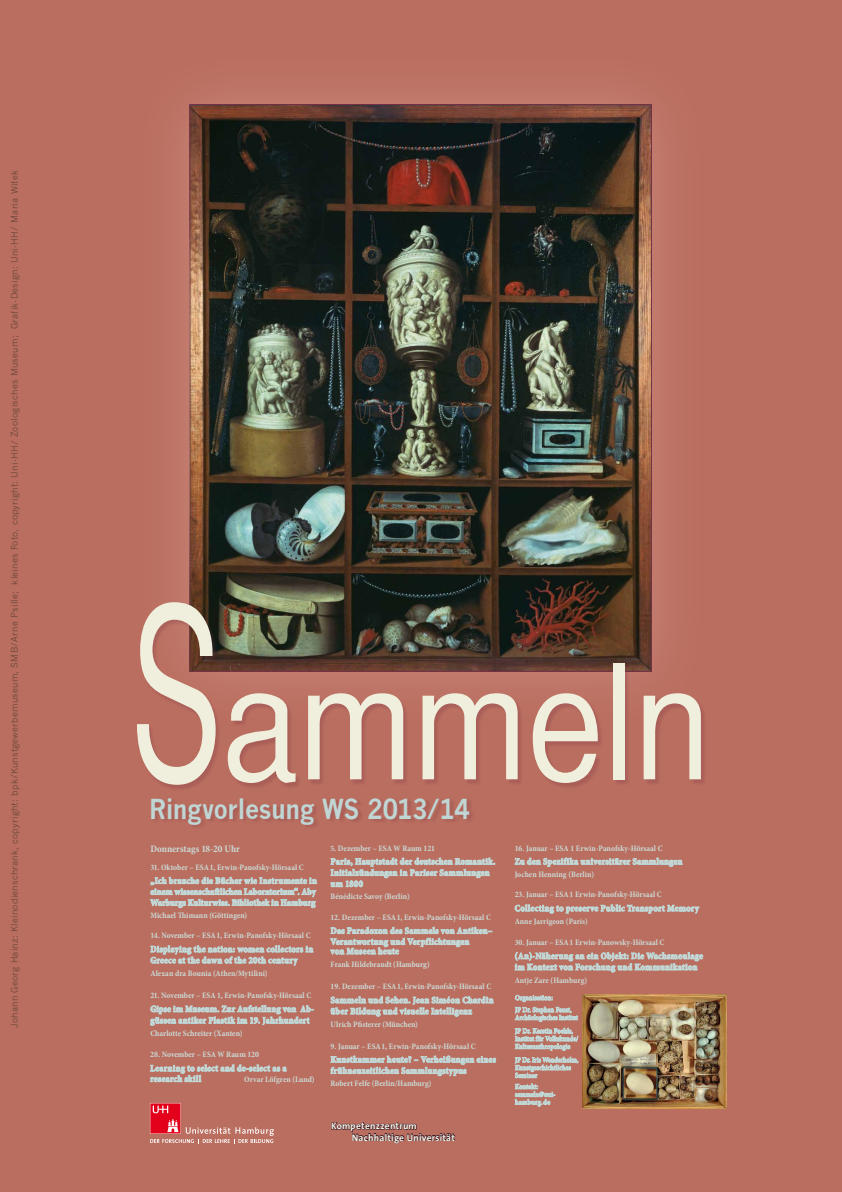
<style>
.page{position:relative;width:842px;height:1192px;background:#ba6e5f}
.page>*{position:absolute;margin:0;border:0;box-sizing:border-box;transform-origin:0 0}
.t1{font:159.3px "Helvetica CY Plain";color:#f0efdd;scale:1.05 1}
.t2{font:700 26.95px "News Gothic";letter-spacing:-.02em;color:#bfd6d5;scale:.91 1}
.t3{font:700 condensed 10px "Minion Pro";color:#cadad6}
.t4{font:700 9.5px/11.4px "The Sans UHH";letter-spacing:.025em;color:#f6f7e8}
.t5{font:9px "News Gothic";letter-spacing:.025em;color:#6a483b}
.t6{font:700 condensed 8.35px "Minion Pro";letter-spacing:-.005em;color:#cadad6}
.s1{font-size:238.95px}
</style>
<div class="page">
<svg style="left:150px;top:1103px;width:124px;height:40px"></svg>
<svg style="left:150px;top:877px;width:167px;height:31px"></svg>
<svg style="left:150px;top:945px;width:163px;height:21px"></svg>
<svg style="left:150px;top:1005px;width:164px;height:21px"></svg>
<svg style="left:331px;top:858px;width:164px;height:29px"></svg>
<svg style="left:330px;top:927px;width:162px;height:28px"></svg>
<svg style="left:331px;top:996px;width:163px;height:20px"></svg>
<svg style="left:330px;top:1056px;width:166px;height:20px"></svg>
<svg style="left:515px;top:858px;width:167px;height:9px"></svg>
<svg style="left:515px;top:904px;width:184px;height:10px"></svg>
<svg style="left:515px;top:952px;width:188px;height:20px"></svg>
<svg style="left:150px;top:1064px;width:137px;height:18px"></svg>
<svg style="left:515px;top:995px;width:63px;height:27px"></svg>
<svg style="left:515px;top:1028px;width:63px;height:23px"></svg>
<svg style="left:515px;top:1057px;width:63px;height:49px"></svg>
<img style="left:191px;top:106px;width:459px;height:497px">
<div style="left:138px;top:603px;width:569px;height:188px;background:#7c3347;opacity:.27"></div>
<svg style="left:331px;top:1122px;width:124px;height:21px"></svg>
<img style="left:583px;top:994px;width:143px;height:114px">
<p class="t5" style="left:9px;top:1028px;width:859px;rotate:-90deg">Johann Georg Hainz: Kleinodienschrank, copyright: bpk/Kunstgewerbemuseum, SMB/Arne Psille; kleines Foto, copyright: Uni-HH/ Zoologisches Museum; Grafik-Design: Uni-HH/ Maria Witek</p>
<h1 class="t1" style="left:130px;top:633px;width:554px"><span class="s1">S</span>ammeln</h1>
<h2 class="t2" style="left:149px;top:792px;width:354px">Ringvorlesung WS 2013/14</h2>
<p class="t3" style="left:150px;top:842px;width:91px">Donnerstags 18-20 Uhr</p>
<p class="t6" style="left:150px;top:861px;width:155px">31. Oktober – ESA 1, Erwin-Panofsky-Hörsaal C</p>
<p class="t6" style="left:150px;top:910px;width:98px">Michael Thimann (Göttingen)</p>
<p class="t6" style="left:150px;top:930px;width:162px">14. November – ESA 1, Erwin-Panofsky-Hörsaal C</p>
<p class="t6" style="left:150px;top:967px;width:119px">Alexan dra Bounia (Athen/Mytilini)</p>
<p class="t6" style="left:150px;top:990px;width:162px">21. November – ESA 1, Erwin-Panofsky-Hörsaal C</p>
<p class="t6" style="left:150px;top:1028px;width:94px">Charlotte Schreiter (Xanten)</p>
<p class="t6" style="left:150px;top:1049px;width:110px">28. November – ESA W Raum 120</p>
<p class="t6" style="left:244px;top:1073px;width:72px">Orvar Löfgren (Lund)</p>
<p class="t6" style="left:331px;top:842px;width:106px">5. Dezember – ESA W Raum 121</p>
<p class="t6" style="left:331px;top:890px;width:81px">Bénédicte Savoy (Berlin)</p>
<p class="t6" style="left:331px;top:911px;width:162px">12. Dezember – ESA 1, Erwin-Panofsky-Hörsaal C</p>
<p class="t6" style="left:331px;top:958px;width:101px">Frank Hildebrandt (Hamburg)</p>
<p class="t6" style="left:331px;top:981px;width:162px">19. Dezember – ESA 1, Erwin-Panofsky-Hörsaal C</p>
<p class="t6" style="left:331px;top:1018px;width:89px">Ulrich Pfisterer (München)</p>
<p class="t6" style="left:331px;top:1040px;width:147px">9. Januar – ESA 1, Erwin-Panofsky-Hörsaal C</p>
<p class="t6" style="left:331px;top:1078px;width:103px">Robert Felfe (Berlin/Hamburg)</p>
<p class="t4" style="left:352px;top:1120px;width:105px;text-indent:-21px">Kompetenzzentrum<br>Nachhaltige Universität</p>
<p class="t6" style="left:515px;top:842px;width:149px">16. Januar – ESA 1 Erwin-Panofsky-Hörsaal C</p>
<p class="t6" style="left:515px;top:869px;width:81px">Jochen Henning (Berlin)</p>
<p class="t6" style="left:515px;top:889px;width:149px">23. Januar – ESA 1 Erwin-Panofsky-Hörsaal C</p>
<p class="t6" style="left:515px;top:915px;width:75px">Anne Jarrigeon (Paris)</p>
<p class="t6" style="left:515px;top:937px;width:151px">30. Januar – ESA 1 Erwin-Panowsky-Hörsaal C</p>
<p class="t6" style="left:515px;top:974px;width:74px">Antje Zare (Hamburg)</p>
</div>
